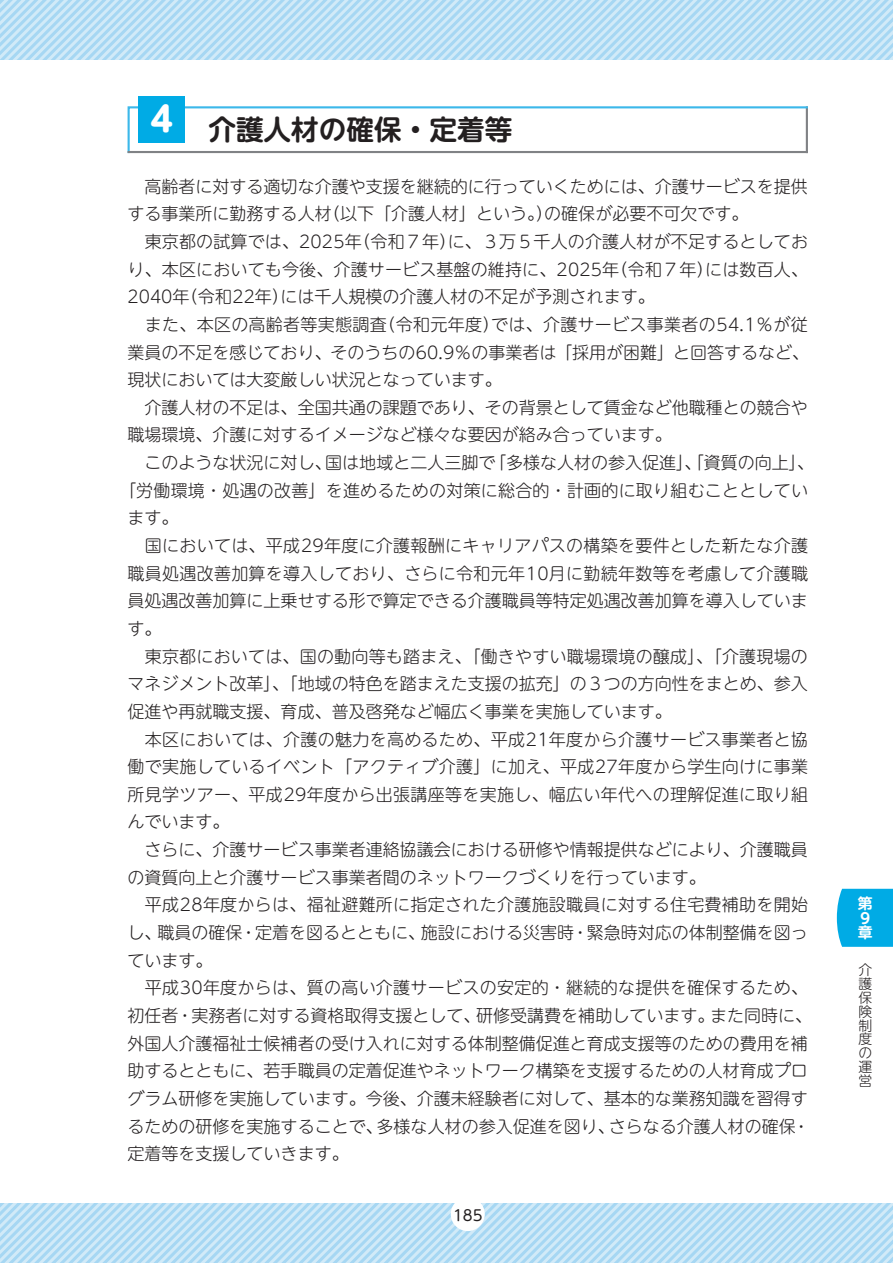
<style>
.page{position:relative;width:893px;height:1263px;background:#fff}
.page>*{position:absolute;margin:0;border:0;box-sizing:border-box;transform-origin:0 0}
.t1{font:700 27.6px "UD Shin M Go Pr 6 N De";color:#231f20}
.t2{font:300 16.95px "UD Shin M Go Pr 6 N";color:#231f20}
.t3{font:700 14.85px/14.9px "UD Shin M Go Pr 6 N De";color:#fff}
.t4{font:14.85px "UD Shin M Go Pr 6 N";color:#231f20}
.t5{font:300 13.8px/13.8px "UD Shin M Go Pr 6 N";color:#231f20;text-align:justify}
</style>
<div class="page">
<svg style="left:0;top:1203px;width:893px;height:60px;background:#bbe0f5"></svg>
<svg style="left:0;top:0;width:893px;height:60px;background:#bbe0f5"></svg>
<div style="left:451px;top:1197px;width:34px;height:34px;background:#fff;border-radius:50%"></div>
<div style="left:837px;top:889px;width:56px;height:58px;background:#00abe5"></div>
<svg style="left:127px;top:106px;width:681px;height:48px"></svg>
<hr style="left:129px;top:151px;width:678px;height:2px;background:#808285">
<div style="left:138px;top:96px;width:47px;height:46px;background:#00abe5"></div>
<h1 class="t1" style="left:150px;top:106px;width:364px"><sup>4</sup> 介護人材の確保・定着等</h1>
<p class="t2" style="left:128px;top:172px;width:682px">　高齢者に対する適切な介護や支援を継続的に行っていくためには、介護サービスを提供</p>
<p class="t2" style="left:128px;top:200px;width:622px">する事業所に勤務する人材（以下「介護人材」という。）の確保が必要不可欠です。</p>
<p class="t2" style="left:128px;top:228px;width:682px">　東京都の試算では、2025年（令和７年）に、３万５千人の介護人材が不足するとしてお</p>
<p class="t2" style="left:128px;top:255px;width:682px">り、本区においても今後、介護サービス基盤の維持に、2025年（令和７年）には数百人、</p>
<p class="t2" style="left:128px;top:283px;width:529px">2040年（令和22年）には千人規模の介護人材の不足が予測されます。</p>
<p class="t2" style="left:128px;top:311px;width:682px">　また、本区の高齢者等実態調査（令和元年度）では、介護サービス事業者の54.1％が従</p>
<p class="t2" style="left:128px;top:338px;width:683px">業員の不足を感じており、そのうちの60.9％の事業者は「採用が困難」と回答するなど、</p>
<p class="t2" style="left:128px;top:366px;width:376px">現状においては大変厳しい状況となっています。</p>
<p class="t2" style="left:128px;top:394px;width:682px">　介護人材の不足は、全国共通の課題であり、その背景として賃金など他職種との競合や</p>
<p class="t2" style="left:128px;top:421px;width:546px">職場環境、介護に対するイメージなど様々な要因が絡み合っています。</p>
<p class="t2" style="left:128px;top:449px;width:688px">　このような状況に対し、国は地域と二人三脚で「多様な人材の参入促進」、「資質の向上」、</p>
<p class="t2" style="left:119px;top:476px;width:690px">「労働環境・処遇の改善」を進めるための対策に総合的・計画的に取り組むこととしてい</p>
<p class="t2" style="left:128px;top:504px;width:53px">ます。</p>
<p class="t2" style="left:128px;top:532px;width:682px">　国においては、平成29年度に介護報酬にキャリアパスの構築を要件とした新たな介護</p>
<p class="t2" style="left:128px;top:559px;width:682px">職員処遇改善加算を導入しており、さらに令和元年10月に勤続年数等を考慮して介護職</p>
<p class="t2" style="left:128px;top:587px;width:682px">員処遇改善加算に上乗せする形で算定できる介護職員等特定処遇改善加算を導入していま</p>
<p class="t2" style="left:128px;top:615px;width:36px">す。</p>
<p class="t2" style="left:128px;top:642px;width:682px">　東京都においては、国の動向等も踏まえ、「働きやすい職場環境の醸成」、「介護現場の</p>
<p class="t2" style="left:128px;top:670px;width:682px">マネジメント改革」、「地域の特色を踏まえた支援の拡充」の３つの方向性をまとめ、参入</p>
<p class="t2" style="left:128px;top:698px;width:546px">促進や再就職支援、育成、普及啓発など幅広く事業を実施しています。</p>
<p class="t2" style="left:128px;top:725px;width:682px">　本区においては、介護の魅力を高めるため、平成21年度から介護サービス事業者と協</p>
<p class="t2" style="left:128px;top:753px;width:682px">働で実施しているイベント「アクティブ介護」に加え、平成27年度から学生向けに事業</p>
<p class="t2" style="left:128px;top:780px;width:682px">所見学ツアー、平成29年度から出張講座等を実施し、幅広い年代への理解促進に取り組</p>
<p class="t2" style="left:128px;top:808px;width:104px">んでいます。</p>
<p class="t2" style="left:128px;top:836px;width:682px">　さらに、介護サービス事業者連絡協議会における研修や情報提供などにより、介護職員</p>
<p class="t2" style="left:128px;top:863px;width:580px">の資質向上と介護サービス事業者間のネットワークづくりを行っています。</p>
<p class="t2" style="left:128px;top:891px;width:682px">　平成28年度からは、福祉避難所に指定された介護施設職員に対する住宅費補助を開始</p>
<p class="t2" style="left:128px;top:919px;width:682px">し、職員の確保・定着を図るとともに、施設における災害時・緊急時対応の体制整備を図っ</p>
<p class="t2" style="left:128px;top:946px;width:87px">ています。</p>
<p class="t2" style="left:128px;top:974px;width:682px">　平成30年度からは、質の高い介護サービスの安定的・継続的な提供を確保するため、</p>
<p class="t2" style="left:128px;top:1002px;width:686px">初任者・実務者に対する資格取得支援として、研修受講費を補助しています。また同時に、</p>
<p class="t2" style="left:128px;top:1029px;width:682px">外国人介護福祉士候補者の受け入れに対する体制整備促進と育成支援等のための費用を補</p>
<p class="t2" style="left:128px;top:1057px;width:682px">助するとともに、若手職員の定着促進やネットワーク構築を支援するための人材育成プロ</p>
<p class="t2" style="left:128px;top:1085px;width:682px">グラム研修を実施しています。今後、介護未経験者に対して、基本的な業務知識を習得す</p>
<p class="t2" style="left:128px;top:1112px;width:684px">るための研修を実施することで、多様な人材の参入促進を図り、さらなる介護人材の確保・</p>
<p class="t2" style="left:128px;top:1140px;width:223px">定着等を支援していきます。</p>
<p class="t4" style="left:453px;top:1203px;width:31px">185</p>
<p class="t3" style="left:858px;top:894px;width:16px">第<br>９章</p>
<p class="t5" style="left:858px;top:962px;width:15px">介護保険制度の運営</p>
</div>
